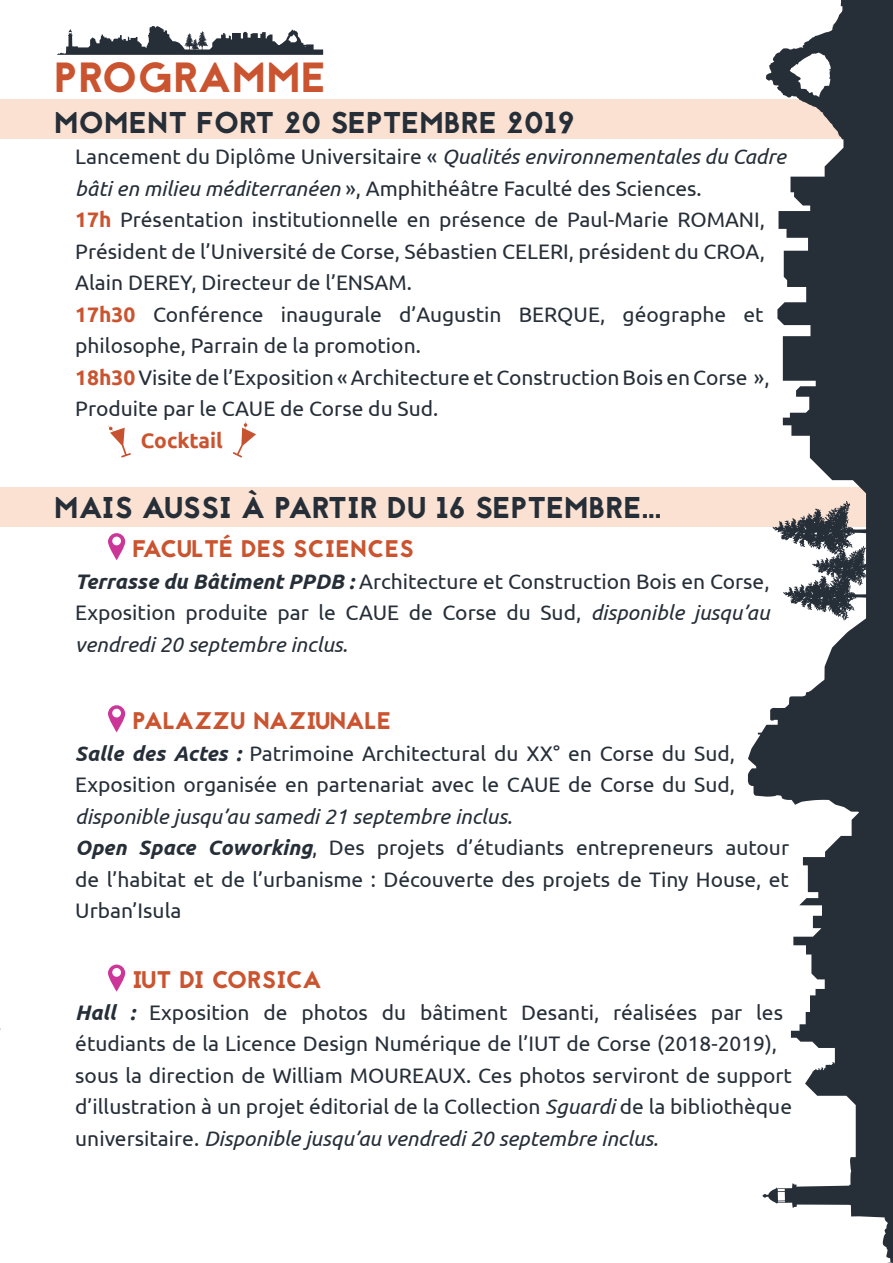
<style>
.page{position:relative;width:893px;height:1263px;background:#fff}
.page>*{position:absolute;margin:0;border:0;box-sizing:border-box;transform-origin:0 0}
.t1{font:42px "Jaapokki";letter-spacing:.01em;color:#ca5430}
.t2{font:30px "Jaapokki";letter-spacing:.01em;color:#262e38}
.t3{font:24px "Jaapokki";letter-spacing:-.01em;color:#ca5430}
.t4{font:24px "Jaapokki";letter-spacing:.01em;color:#ca5430}
.t5{font:21px/31.5px "Ubuntu";color:#262e38}
.t6{font:700 21px "Ubuntu";color:#ca5430}
.s1{font-style:italic}
.s2{font-weight:700;color:#ca5430}
.s3{font-weight:700;font-style:italic}
</style>
<div class="page">
<div style="left:0;top:487px;width:893px;height:40px;background:#fae1d2"></div>
<div style="left:0;top:100px;width:893px;height:39px;background:#fae1d2"></div>
<svg style="left:748px;top:0;width:145px;height:1263px;fill:#262e38"></svg>
<svg style="left:57px;top:26px;width:266px;height:29px"></svg>
<svg style="left:108px;top:425px;width:23px;height:33px"></svg>
<svg style="left:233px;top:421px;width:23px;height:37px"></svg>
<svg style="left:108px;top:533px;width:17px;height:27px"></svg>
<div style="left:112px;top:537px;width:9px;height:8px;background:#fff;border-radius:50%"></div>
<svg style="left:108px;top:705px;width:17px;height:27px"></svg>
<div style="left:112px;top:709px;width:9px;height:8px;background:#fff;border-radius:50%"></div>
<svg style="left:108px;top:964px;width:17px;height:28px"></svg>
<div style="left:112px;top:968px;width:9px;height:9px;background:#fff;border-radius:50%"></div>
<p class="t1" style="left:54px;top:48px;width:273px">PROGRAMME</p>
<p class="t2" style="left:54px;top:102px;width:523px">MOMENT FORT 20 SEPTEMBRE 2019</p>
<p class="t5" style="left:75px;top:141px;width:712px">Lancement du Diplôme Universitaire « <span class="s1">Qualités environnementales du Cadre bâti en milieu méditerranéen</span> », Amphithéâtre Faculté des Sciences.</p>
<p class="t5" style="left:75px;top:204px;width:691px;text-align:justify"><span class="s2">17h</span> Présentation institutionnelle en présence de Paul-Marie ROMANI, Président de l’Université de Corse, Sébastien CELERI, président du CROA, Alain DEREY, Directeur de l’ENSAM.</p>
<p class="t5" style="left:75px;top:298px;width:690px"><span class="s2">17h30</span> Conférence inaugurale d’Augustin BERQUE, géographe et philosophe, Parrain de la promotion.</p>
<p class="t5" style="left:75px;top:361px;width:696px"><span class="s2">18h30</span> Visite de l’Exposition « Architecture et Construction Bois en Corse »,<br>Produite par le CAUE de Corse du Sud.</p>
<p class="t6" style="left:141px;top:428px;width:83px">Cocktail</p>
<p class="t2" style="left:54px;top:487px;width:609px">MAIS AUSSI À PARTIR DU 16 SEPTEMBRE...</p>
<p class="t4" style="left:133px;top:532px;width:283px">FACULTÉ DES SCIENCES</p>
<p class="t5" style="left:75px;top:565px;width:696px;text-align:justify"><span class="s3">Terrasse du Bâtiment PPDB :</span> Architecture et Construction Bois en Corse, Exposition produite par le CAUE de Corse du Sud, <span class="s1">disponible jusqu’au vendredi 20 septembre inclus.</span></p>
<p class="t3" style="left:133px;top:704px;width:260px">PALAZZU NAZIUNALE</p>
<p class="t5" style="left:75px;top:737px;width:661px;text-align:justify"><span class="s3">Salle des Actes :</span> Patrimoine Architectural du XX° en Corse du Sud, Exposition organisée en partenariat avec le CAUE de Corse du Sud, <span class="s1">disponible jusqu’au samedi 21 septembre inclus.</span></p>
<p class="t5" style="left:75px;top:831px;width:715px;text-align:justify"><span class="s3">Open Space Coworking</span>, Des projets d’étudiants entrepreneurs autour de l’habitat et de l’urbanisme : Découverte des projets de Tiny House, et Urban’Isula</p>
<p class="t3" style="left:133px;top:963px;width:190px">IUT DI CORSICA</p>
<p class="t5" style="left:75px;top:996px;width:718px"><span class="s3">Hall :</span> Exposition de photos du bâtiment Desanti, réalisées par les étudiants de la Licence Design Numérique de l’IUT de Corse (2018-2019), sous la direction de William MOUREAUX. Ces photos serviront de support d’illustration à un projet éditorial de la Collection <span class="s1">Sguardi</span> de la bibliothèque universitaire. <span class="s1">Disponible jusqu’au vendredi 20 septembre inclus.</span></p>
</div>
